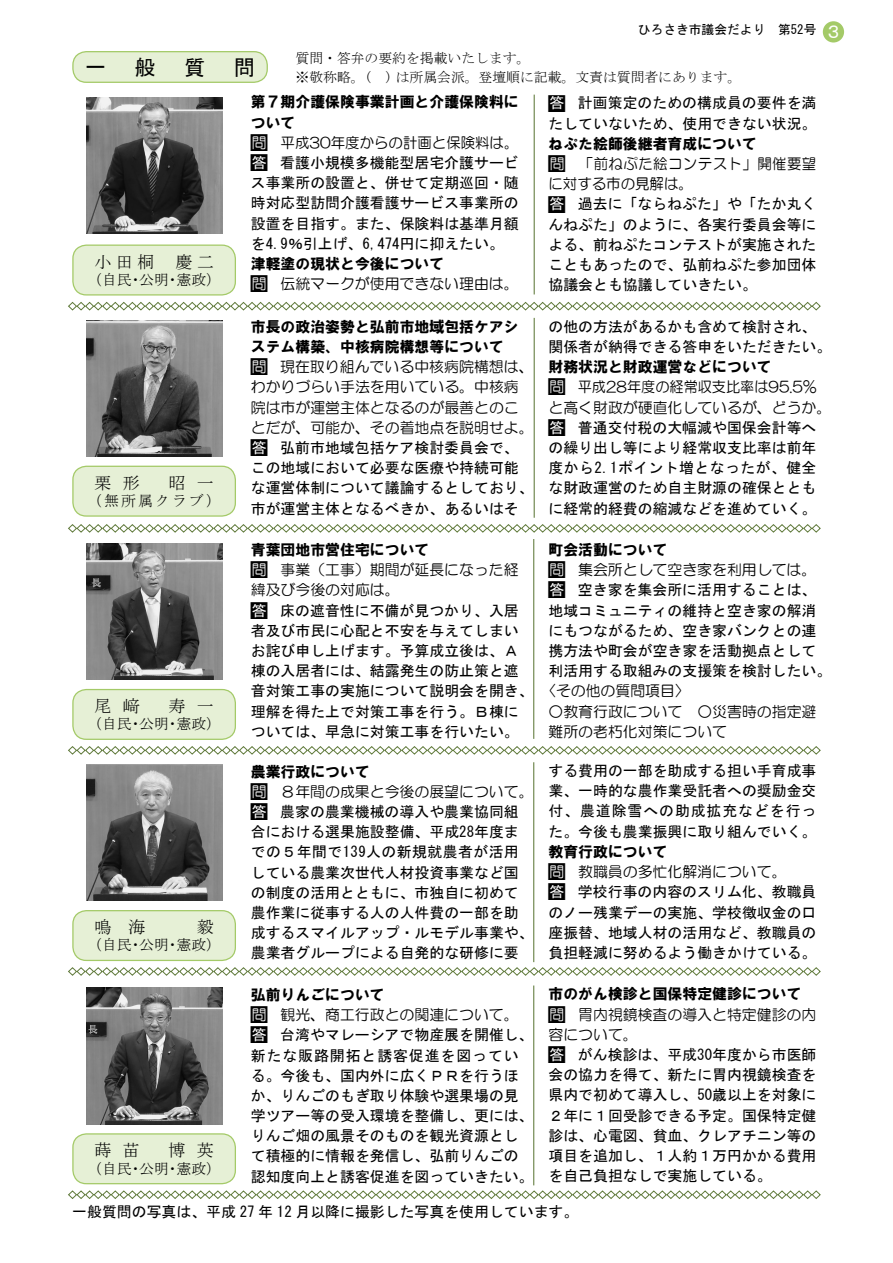
<style>
.page{position:relative;width:893px;height:1263px;background:#fff}
.page>*{position:absolute;margin:0;border:0;box-sizing:border-box;transform-origin:0 0}
.t1{font:21.3px "MS Gothic";color:#000}
.t2{font:16.95px "MS Mincho";letter-spacing:.665em;color:#000}
.t3{font:14.85px/20.2px "MS Gothic";color:#000}
.t4{font:14.85px/20.2px "HG Maru Gothic MPRO";color:#000}
.t5{font:14.85px/20.2px "HG Soei Kakugothic UB";color:#000}
.t6{font:14.85px "MS Mincho";color:#000}
.t7{font:14.85px/20.2px "HG Maru Gothic MPRO";color:#000;scale:.95 1}
.t8{font:14.85px/20.2px "HG Maru Gothic MPRO";letter-spacing:.03em;color:#000}
.t9{font:13.8px/19.2px "MS Mincho";color:#000}
.t10{font:12.75px "MS Gothic";color:#000}
.s1{font-size:18px;color:#fff}
.s2{font-size:23.4px}
.s3{color:#fff}
.s4{font-family:"HG Maru Gothic MPRO";font-size:23.4px}
</style>
<div class="page">
<div style="left:823px;top:21px;width:21px;height:22px;background:#a4ca68;border-radius:50%"></div>
<hr style="left:534px;top:95px;width:1px;height:199px;background:#607a3b">
<div style="left:73px;top:245px;width:162px;height:50px;background:#e6f0d6;border-radius:14px"></div>
<div style="left:72px;top:244px;width:164px;height:52px;border:1px solid #a4ca68;border-radius:14px"></div>
<svg style="left:68px;top:301px;width:753px;height:10px"></svg>
<hr style="left:534px;top:318px;width:1px;height:200px;background:#607a3b">
<div style="left:73px;top:466px;width:162px;height:50px;background:#e6f0d6;border-radius:14px"></div>
<div style="left:72px;top:466px;width:164px;height:51px;border:1px solid #a4ca68;border-radius:14px"></div>
<svg style="left:68px;top:524px;width:753px;height:9px"></svg>
<hr style="left:533px;top:539px;width:1px;height:200px;background:#607a3b">
<div style="left:73px;top:689px;width:162px;height:50px;background:#e6f0d6;border-radius:14px"></div>
<div style="left:72px;top:689px;width:164px;height:51px;border:1px solid #a4ca68;border-radius:14px"></div>
<svg style="left:68px;top:746px;width:753px;height:9px"></svg>
<img style="left:86px;top:544px;width:136px;height:136px">
<img style="left:86px;top:320px;width:136px;height:136px">
<img style="left:86px;top:98px;width:136px;height:136px">
<div style="left:73px;top:52px;width:194px;height:30px;background:#e6f0d6;border-radius:14px"></div>
<div style="left:72px;top:51px;width:196px;height:32px;border:1px solid #a4ca68;border-radius:14px"></div>
<hr style="left:533px;top:762px;width:1px;height:200px;background:#607a3b">
<div style="left:73px;top:911px;width:162px;height:49px;background:#e6f0d6;border-radius:14px"></div>
<div style="left:72px;top:910px;width:164px;height:51px;border:1px solid #a4ca68;border-radius:14px"></div>
<img style="left:86px;top:765px;width:136px;height:136px">
<svg style="left:68px;top:967px;width:753px;height:9px"></svg>
<hr style="left:533px;top:985px;width:1px;height:200px;background:#607a3b">
<div style="left:73px;top:1134px;width:162px;height:50px;background:#e6f0d6;border-radius:14px"></div>
<div style="left:72px;top:1133px;width:164px;height:51px;border:1px solid #a4ca68;border-radius:14px"></div>
<img style="left:86px;top:988px;width:136px;height:136px">
<svg style="left:68px;top:1190px;width:753px;height:9px"></svg>
<h1 class="t1" style="left:85px;top:56px;width:23px">一</h1>
<h1 class="t1" style="left:135px;top:56px;width:23px">般</h1>
<h1 class="t1" style="left:184px;top:56px;width:23px">質</h1>
<h1 class="t1" style="left:234px;top:56px;width:23px">問</h1>
<p class="t10" style="left:638px;top:23px;width:206px">ひろさき市議会だより　第52号 <span class="s1">３</span></p>
<p class="t9" style="left:296px;top:48px;width:447px">質問・答弁の要約を掲載いたします。<br>※敬称略。(　) は所属会派。登壇順に記載。文責は質問者にあります。</p>
<p class="t2" style="left:95px;top:253px;width:121px">小田桐　慶二</p>
<p class="t6" style="left:87px;top:272px;width:135px">（自民・公明・憲政）</p>
<p class="t2" style="left:95px;top:474px;width:121px">栗形　昭一</p>
<p class="t6" style="left:87px;top:493px;width:135px">（無所属クラブ）</p>
<p class="t2" style="left:95px;top:697px;width:121px">尾﨑　寿一</p>
<p class="t6" style="left:87px;top:716px;width:135px">（自民・公明・憲政）</p>
<p class="t2" style="left:95px;top:918px;width:121px">鳴 海　　 毅</p>
<p class="t6" style="left:87px;top:938px;width:135px">（自民・公明・憲政）</p>
<p class="t5" style="left:251px;top:92px;width:269px">第７期介護保険事業計画と介護保険料について</p>
<p class="t4" style="left:248px;top:132px;width:272px"><span class="s2">■</span><span class="s3">問</span> 平成30年度からの計画と保険料は。</p>
<p class="t3" style="left:248px;top:153px;width:273px;text-align:justify"><span class="s4">■</span><span class="s3">答</span> 看護小規模多機能型居宅介護サービス事業所の設置と、併せて定期巡回・随時対応型訪問介護看護サービス事業所の設置を目指す。また、保険料は基準月額を4.9％引上げ、6,474円に抑えたい。</p>
<p class="t5" style="left:251px;top:253px;width:195px">津軽塗の現状と今後について</p>
<p class="t4" style="left:248px;top:274px;width:273px"><span class="s2">■</span><span class="s3">問</span> 伝統マークが使用できない理由は。</p>
<p class="t5" style="left:251px;top:316px;width:269px">市長の政治姿勢と弘前市地域包括ケアシステム構築、中核病院構想等について</p>
<p class="t4" style="left:248px;top:357px;width:288px"><span class="s2">■</span><span class="s3">問</span> 現在取り組んでいる中核病院構想は、わかりづらい手法を用いている。中核病院は市が運営主体となるのが最善とのことだが、可能か、その着地点を説明せよ。</p>
<p class="t3" style="left:248px;top:437px;width:288px"><span class="s4">■</span><span class="s3">答</span> 弘前市地域包括ケア検討委員会で、この地域において必要な医療や持続可能な運営体制について議論するとしており、市が運営主体となるべきか、あるいはそ</p>
<p class="t5" style="left:251px;top:539px;width:180px">青葉団地市営住宅について</p>
<p class="t4" style="left:248px;top:560px;width:273px"><span class="s2">■</span><span class="s3">問</span> 事業（工事）期間が延長になった経緯及び今後の対応は。</p>
<p class="t3" style="left:248px;top:600px;width:288px"><span class="s4">■</span><span class="s3">答</span> 床の遮音性に不備が見つかり、入居者及び市民に心配と不安を与えてしまいお詫び申し上げます。予算成立後は、Ａ棟の入居者には、結露発生の防止策と遮音対策工事の実施について説明会を開き、理解を得た上で対策工事を行う。Ｂ棟については、早急に対策工事を行いたい。</p>
<p class="t5" style="left:251px;top:761px;width:121px">農業行政について</p>
<p class="t4" style="left:248px;top:781px;width:287px"><span class="s2">■</span><span class="s3">問</span> ８年間の成果と今後の展望について。</p>
<p class="t3" style="left:248px;top:801px;width:288px"><span class="s4">■</span><span class="s3">答</span> 農家の農業機械の導入や農業協同組合における選果施設整備、平成28年度までの５年間で139人の新規就農者が活用している農業次世代人材投資事業など国の制度の活用とともに、市独自に初めて農作業に従事する人の人件費の一部を助成するスマイルアップ・ルモデル事業や、農業者グループによる自発的な研修に要</p>
<p class="t3" style="left:545px;top:93px;width:273px"><span class="s4">■</span><span class="s3">答</span> 計画策定のための構成員の要件を満たしていないため、使用できない状況。</p>
<p class="t5" style="left:549px;top:133px;width:210px">ねぷた絵師後継者育成について</p>
<p class="t8" style="left:545px;top:154px;width:273px"><span class="s2">■</span><span class="s3">問</span> 「前ねぷた絵コンテスト」開催要望に対する市の見解は。</p>
<p class="t3" style="left:545px;top:194px;width:273px;text-align:justify"><span class="s4">■</span><span class="s3">答</span> 過去に「ならねぷた」や「たか丸くんねぷた」のように、各実行委員会等による、前ねぷたコンテストが実施されたこともあったので、弘前ねぷた参加団体協議会とも協議していきたい。</p>
<p class="t3" style="left:549px;top:316px;width:284px">の他の方法があるかも含めて検討され、関係者が納得できる答申をいただきたい。</p>
<p class="t5" style="left:549px;top:357px;width:225px">財務状況と財政運営などについて</p>
<p class="t7" style="left:545px;top:377px;width:303px"><span class="s2">■</span><span class="s3">問</span> 平成28年度の経常収支比率は95.5%と高く財政が硬直化しているが、どうか。</p>
<p class="t3" style="left:545px;top:417px;width:273px;text-align:justify"><span class="s4">■</span><span class="s3">答</span> 普通交付税の大幅減や国保会計等への繰り出し等により経常収支比率は前年度から2.1ポイント増となったが、健全な財政運営のため自主財源の確保とともに経常的経費の縮減などを進めていく。</p>
<p class="t5" style="left:549px;top:539px;width:121px">町会活動について</p>
<p class="t4" style="left:545px;top:560px;width:273px"><span class="s2">■</span><span class="s3">問</span> 集会所として空き家を利用しては。</p>
<p class="t3" style="left:545px;top:580px;width:288px"><span class="s4">■</span><span class="s3">答</span> 空き家を集会所に活用することは、地域コミュニティの維持と空き家の解消にもつながるため、空き家バンクとの連携方法や町会が空き家を活動拠点として利活用する取組みの支援策を検討したい。</p>
<p class="t4" style="left:541px;top:681px;width:150px">〈その他の質問項目〉</p>
<p class="t4" style="left:549px;top:701px;width:269px">○教育行政について　○災害時の指定避難所の老朽化対策について</p>
<p class="t3" style="left:549px;top:761px;width:269px;text-align:justify">する費用の一部を助成する担い手育成事業、一時的な農作業受託者への奨励金交付、農道除雪への助成拡充などを行った。今後も農業振興に取り組んでいく。</p>
<p class="t5" style="left:549px;top:841px;width:121px">教育行政について</p>
<p class="t4" style="left:545px;top:862px;width:243px"><span class="s2">■</span><span class="s3">問</span> 教職員の多忙化解消について。</p>
<p class="t3" style="left:545px;top:882px;width:273px;text-align:justify"><span class="s4">■</span><span class="s3">答</span> 学校行事の内容のスリム化、教職員のノー残業デーの実施、学校徴収金の口座振替、地域人材の活用など、教職員の負担軽減に努めるよう働きかけている。</p>
<p class="t5" style="left:549px;top:984px;width:254px">市のがん検診と国保特定健診について</p>
<p class="t4" style="left:545px;top:1004px;width:273px"><span class="s2">■</span><span class="s3">問</span> 胃内視鏡検査の導入と特定健診の内容について。</p>
<p class="t3" style="left:545px;top:1044px;width:273px;text-align:justify"><span class="s4">■</span><span class="s3">答</span> がん検診は、平成30年度から市医師会の協力を得て、新たに胃内視鏡検査を県内で初めて導入し、50歳以上を対象に２年に１回受診できる予定。国保特定健診は、心電図、貧血、クレアチニン等の項目を追加し、１人約１万円かかる費用を自己負担なしで実施している。</p>
<p class="t3" style="left:72px;top:1201px;width:507px">一般質問の写真は、平成 27 年 12 月以降に撮影した写真を使用しています。</p>
<p class="t5" style="left:251px;top:984px;width:135px">弘前りんごについて</p>
<p class="t4" style="left:248px;top:1004px;width:273px"><span class="s2">■</span><span class="s3">問</span> 観光、商工行政との関連について。</p>
<p class="t3" style="left:248px;top:1025px;width:287px"><span class="s4">■</span><span class="s3">答</span> 台湾やマレーシアで物産展を開催し、新たな販路開拓と誘客促進を図っている。今後も、国内外に広くＰＲを行うほか、りんごのもぎ取り体験や選果場の見</p>
<p class="t3" style="left:251px;top:1126px;width:284px">りんご畑の風景そのものを観光資源として積極的に情報を発信し、弘前りんごの認知度向上と誘客促進を図っていきたい。</p>
<p class="t3" style="left:251px;top:1105px;width:284px">学ツアー等の受入環境を整備し、更には、</p>
<p class="t2" style="left:95px;top:1142px;width:121px">蒔苗　博英</p>
<p class="t6" style="left:87px;top:1161px;width:135px">（自民・公明・憲政）</p>
</div>
